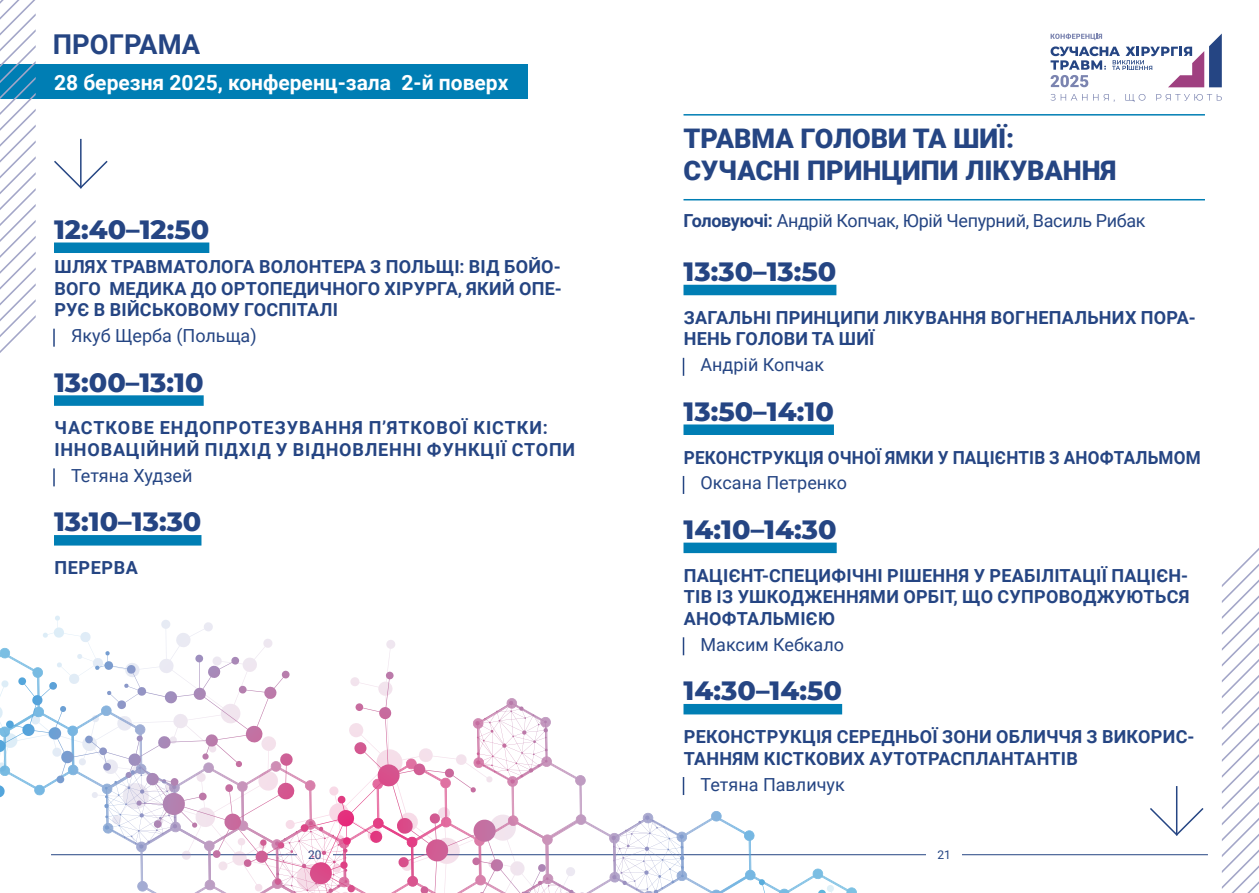
<style>
.page{position:relative;width:1259px;height:893px;background:#fff}
.page>*{position:absolute;margin:0;border:0;box-sizing:border-box;transform-origin:0 0}
.t1{font:700 27.3px "Roboto";color:#254583}
.t2{font:800 27px "Montserrat";color:#254583}
.t3{font:900 27px/32.4px "Roboto";color:#254583}
.t4{font:700 21px "Roboto";color:#fff}
.t5{font:700 18px/21.6px "Roboto";letter-spacing:.015em;color:#254583;text-align:justify}
.t6{font:18px "Roboto";color:#254583}
.t7{font:700 18px/21.6px "Roboto";letter-spacing:.045em;color:#254583}
.t8{font:18px "Roboto";letter-spacing:-.02em;color:#254583}
.t9{font:700 18px "Roboto";letter-spacing:.015em;color:#254583;scale:.95 1}
.t10{font:700 18px "Roboto";letter-spacing:.035em;color:#254583}
.t11{font:12px "Roboto";color:#254583}
.s1{font-weight:700}
</style>
<div class="page">
<svg style="left:1050px;top:34px;width:171px;height:53px"></svg>
<svg style="left:1050px;top:94px;width:37px;height:7px"></svg>
<svg style="left:1093px;top:94px;width:21px;height:8px"></svg>
<svg style="left:1125px;top:94px;width:20px;height:8px"></svg>
<svg style="left:1156px;top:94px;width:65px;height:7px"></svg>
<hr style="left:51px;top:854px;width:1157px;height:1px;background:#254583">
<div style="left:926px;top:846px;width:36px;height:17px;background:#fff"></div>
<svg style="left:1221px;top:548px;width:38px;height:345px"></svg>
<div style="left:54px;top:242px;width:155px;height:11px;background:#007eb4"></div>
<svg style="left:53px;top:329px;width:2px;height:18px"></svg>
<div style="left:54px;top:395px;width:150px;height:11px;background:#007eb4"></div>
<svg style="left:53px;top:468px;width:2px;height:18px"></svg>
<div style="left:54px;top:535px;width:147px;height:11px;background:#007eb4"></div>
<div style="left:0;top:65px;width:527px;height:34px;background:#007eb4"></div>
<svg style="left:0;top:0;width:36px;height:353px"></svg>
<hr style="left:80px;top:139px;width:2px;height:49px;background:#254583">
<svg style="left:54px;top:159px;width:54px;height:30px"></svg>
<hr style="left:683px;top:199px;width:522px;height:1px;background:#007eb4">
<hr style="left:683px;top:114px;width:522px;height:2px;background:#007eb4">
<div style="left:683px;top:285px;width:153px;height:10px;background:#007eb4"></div>
<svg style="left:683px;top:358px;width:1px;height:18px"></svg>
<div style="left:683px;top:424px;width:151px;height:11px;background:#007eb4"></div>
<svg style="left:683px;top:476px;width:1px;height:18px"></svg>
<div style="left:683px;top:543px;width:153px;height:10px;background:#007eb4"></div>
<svg style="left:0;top:617px;width:857px;height:276px"></svg>
<hr style="left:1176px;top:786px;width:1px;height:49px;background:#254583">
<svg style="left:1150px;top:806px;width:54px;height:30px"></svg>
<h1 class="t1" style="left:53px;top:25px;width:149px">ПРОГРАМА</h1>
<p class="t4" style="left:54px;top:68px;width:456px">28 березня 2025, конференц-зала 2-й поверх</p>
<h2 class="t2" style="left:54px;top:209px;width:157px">12:40–12:50</h2>
<p class="t5" style="left:54px;top:255px;width:509px">ШЛЯХ ТРАВМАТОЛОГА ВОЛОНТЕРА З ПОЛЬЩІ: ВІД БОЙО-ВОГО МЕДИКА ДО ОРТОПЕДИЧНОГО ХІРУРГА, ЯКИЙ ОПЕ-РУЄ В ВІЙСЬКОВОМУ ГОСПІТАЛІ</p>
<p class="t6" style="left:71px;top:323px;width:187px">Якуб Щерба (Польща)</p>
<h2 class="t2" style="left:54px;top:362px;width:151px">13:00–13:10</h2>
<p class="t7" style="left:54px;top:417px;width:522px">ЧАСТКОВЕ ЕНДОПРОТЕЗУВАННЯ П’ЯТКОВОЇ КІСТКИ:<br>ІННОВАЦІЙНИЙ ПІДХІД У ВІДНОВЛЕННІ ФУНКЦІЇ СТОПИ</p>
<p class="t6" style="left:71px;top:463px;width:123px">Тетяна Худзей</p>
<h2 class="t2" style="left:54px;top:502px;width:149px">13:10–13:30</h2>
<p class="t10" style="left:54px;top:555px;width:85px">ПЕРЕРВА</p>
<h2 class="t3" style="left:683px;top:121px;width:434px">ТРАВМА ГОЛОВИ ТА ШИЇ:<br>СУЧАСНІ ПРИНЦИПИ ЛІКУВАННЯ</h2>
<p class="t8" style="left:683px;top:208px;width:464px"><span class="s1">Головуючі:</span> Андрій Копчак, Юрій Чепурний, Василь Рибак</p>
<h2 class="t2" style="left:683px;top:252px;width:154px">13:30–13:50</h2>
<p class="t5" style="left:684px;top:306px;width:513px">ЗАГАЛЬНІ ПРИНЦИПИ ЛІКУВАННЯ ВОГНЕПАЛЬНИХ ПОРА-<br>НЕНЬ ГОЛОВИ ТА ШИЇ</p>
<p class="t6" style="left:700px;top:352px;width:125px">Андрій Копчак</p>
<h2 class="t2" style="left:683px;top:391px;width:152px">13:50–14:10</h2>
<p class="t9" style="left:684px;top:445px;width:545px">РЕКОНСТРУКЦІЯ ОЧНОЇ ЯМКИ У ПАЦІЄНТІВ З АНОФТАЛЬМОМ</p>
<p class="t6" style="left:700px;top:470px;width:148px">Оксана Петренко</p>
<h2 class="t2" style="left:683px;top:509px;width:155px">14:10–14:30</h2>
<p class="t5" style="left:684px;top:564px;width:507px">ПАЦІЄНТ-СПЕЦИФІЧНІ РІШЕННЯ У РЕАБІЛІТАЦІЇ ПАЦІЄН-ТІВ ІЗ УШКОДЖЕННЯМИ ОРБІТ, ЩО СУПРОВОДЖУЮТЬСЯ АНОФТАЛЬМІЄЮ</p>
<p class="t6" style="left:700px;top:632px;width:145px">Максим Кебкало</p>
<h2 class="t2" style="left:683px;top:671px;width:160px">14:30–14:50</h2>
<p class="t5" style="left:684px;top:725px;width:512px">РЕКОНСТРУКЦІЯ СЕРЕДНЬОЇ ЗОНИ ОБЛИЧЧЯ З ВИКОРИС-<br>ТАННЯМ КІСТКОВИХ АУТОТРАСПЛАНТАНТІВ</p>
<p class="t6" style="left:700px;top:771px;width:146px">Тетяна Павличук</p>
<p class="t11" style="left:308px;top:846px;width:15px">20</p>
<p class="t11" style="left:937px;top:846px;width:15px">21</p>
</div>
